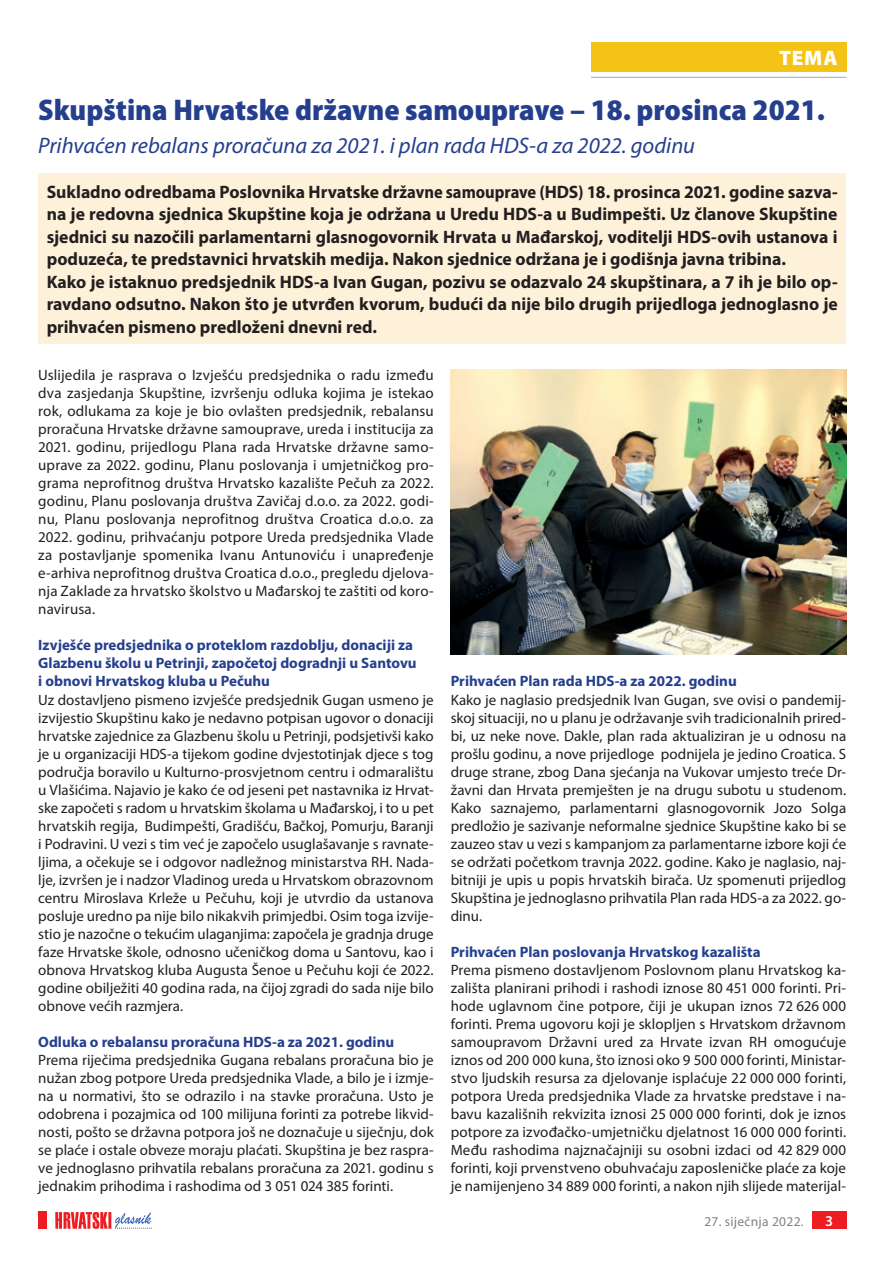
<style>
.page{position:relative;width:893px;height:1263px;background:#fff}
.page>*{position:absolute;margin:0;border:0;box-sizing:border-box;transform-origin:0 0}
.t1{font:900 semi-condensed 30px "Myriad Pro";color:#253f8e}
.t2{font:italic 22.5px "Myriad Pro";color:#253f8e}
.t3{font:900 21px "Myriad Pro";color:#fff}
.t4{font:700 18px/22.5px "Myriad Pro";color:#231f20}
.t5{font:15px/18px "Myriad Pro";color:#231f20;text-align:justify}
.t6{font:700 15px/18px "Myriad Pro";color:#253f8e}
.t7{font:600 15px "Myriad Pro";color:#fff}
.t8{font:13.5px "Myriad Pro";letter-spacing:.02em;color:#808285}
.s1{font-stretch:semi-condensed}
</style>
<div class="page">
<div style="left:812px;top:1212px;width:34px;height:17px;background:#ee1d23"></div>
<svg style="left:55px;top:1212px;width:97px;height:17px"></svg>
<div style="left:38px;top:1212px;width:9px;height:17px;background:#ee1d23"></div>
<div style="left:38px;top:173px;width:808px;height:171px;background:#fef1d9"></div>
<img style="left:451px;top:370px;width:395px;height:284px">
<div style="left:591px;top:43px;width:255px;height:29px;background:#f4c315"></div>
<hr style="left:591px;top:77px;width:255px;height:1px;background:#a8a9ad">
<h3 class="t3" style="left:779px;top:44px;width:16px">TEMA</h3>
<h1 class="t1" style="left:38px;top:90px;width:788px">Skupština Hrvatske državne samouprave – 18. prosinca 2021.</h1>
<h2 class="t2" style="left:38px;top:132px;width:658px">Prihvaćen rebalans proračuna za 2021. i plan rada HDS-a za 2022. godinu</h2>
<p class="t4" style="left:47px;top:180px;width:792px">Sukladno odredbama Poslovnika Hrvatske dr<span class="s1">žavne samouprave</span> (HDS) 18. prosinca 2021. godine sazva&shy;na je redovna sjednica Skupštine koja je održana u Uredu HDS-a u Budimpešti. Uz članove Skupštine sjednici su nazočili parlamentarni glasnogovornik Hrvata u Mađarskoj, voditelji HDS-ovih ustanova i poduzeća, te predstavnici hrvatskih medija. Nakon sjednice održana je i godišnja javna tribina.<br>Kako je istaknuo predsjednik HDS-a Ivan Gugan, pozivu se odazvalo 24 skupštinara, a 7 ih je bilo op&shy;ravdano odsutno. Nakon što je utvrđen kvorum, budući da nije bilo drugih prijedloga jednoglasno je prihvaćen pismeno predloženi dnevni red.</p>
<p class="t5" style="left:38px;top:366px;width:397px">Uslijedila je rasprava o Izvješću predsjednika o radu između dva zasjedanja Skupštine, izvršenju odluka kojima je istekao rok, odlukama za koje je bio ovlašten predsjednik, rebalansu proračuna Hrvatske državne samouprave, ureda i institucija za 2021. godinu, prijedlogu Plana rada Hrvatske državne samo&shy;uprave za 2022. godinu, Planu poslovanja i umjetničkog pro&shy;grama neprofitnog društva Hrvatsko kazalište Pečuh za 2022. godinu, Planu poslovanja društva Zavičaj d.o.o. za 2022. godi&shy;nu, Planu poslovanja neprofitnog društva Croatica d.o.o. za 2022. godinu, prihvaćanju potpore Ureda predsjednika Vlade za postavljanje spomenika Ivanu Antunoviću i unapređenje e-arhiva neprofitnog društva Croatica d.o.o., pregledu djelova&shy;nja Zaklade za hrvatsko školstvo u Mađarskoj te zaštiti od koro&shy;navirusa.</p>
<p class="t6" style="left:38px;top:636px;width:380px">Izvješće predsjednika o proteklom razdoblju, donaciji za<br>Glazbenu školu u Petrinji, započetoj dogradnji u Santovu i obnovi Hrvatskog kluba u Pečuhu</p>
<p class="t5" style="left:38px;top:690px;width:397px">Uz dostavljeno pismeno izvješće predsjednik Gugan usmeno je izvijestio Skupštinu kako je nedavno potpisan ugovor o donaciji hrvatske zajednice za Glazbenu školu u Petrinji, podsjetivši kako je u organizaciji HDS-a tijekom godine dvjestotinjak djece s tog područja boravilo u Kulturno-prosvjetnom centru i odmaralištu u Vlašićima. Najavio je kako će od jeseni pet nastavnika iz Hrvat&shy;ske započeti s radom u hrvatskim školama u Mađarskoj, i to u pet hrvatskih regija, Budimpešti, Gradišću, Bačkoj, Pomurju, Baranji i Podravini. U vezi s tim već je započelo usuglašavanje s ravnate&shy;ljima, a očekuje se i odgovor nadležnog ministarstva RH. Nada&shy;lje, izvršen je i nadzor Vladinog ureda u Hrvatskom obrazovnom centru Miroslava Krleže u Pečuhu, koji je utvrdio da ustanova posluje uredno pa nije bilo nikakvih primjedbi. Osim toga izvije&shy;stio je nazočne o tekućim ulaganjima: započela je gradnja druge faze Hrvatske škole, odnosno učeničkog doma u Santovu, kao i obnova Hrvatskog kluba Augusta Šenoe u Pečuhu koji će 2022. godine obilježiti 40 godina rada, na čijoj zgradi do sada nije bilo obnove većih razmjera.</p>
<p class="t6" style="left:38px;top:1032px;width:357px">Odluka o rebalansu proračuna HDS-a za 2021. godinu</p>
<p class="t5" style="left:38px;top:1050px;width:397px">Prema riječima predsjednika Gugana rebalans proračuna bio je nužan zbog potpore Ureda predsjednika Vlade, a bilo je i izmje&shy;na u normativi, što se odrazilo i na stavke proračuna. Usto je odobrena i pozajmica od 100 milijuna forinti za potrebe likvid&shy;nosti, pošto se državna potpora još ne doznačuje u siječnju, dok se plaće i ostale obveze moraju plaćati. Skupština je bez raspra&shy;ve jednoglasno prihvatila rebalans proračuna za 2021. godinu s jednakim prihodima i rashodima od 3 051 024 385 forinti.</p>
<p class="t6" style="left:451px;top:672px;width:288px">Prihvaćen Plan rada HDS-a za 2022. godinu</p>
<p class="t5" style="left:451px;top:690px;width:397px">Kako je naglasio predsjednik Ivan Gugan, sve ovisi o pandemij&shy;skoj situaciji, no u planu je održavanje svih tradicionalnih prired&shy;bi, uz neke nove. Dakle, plan rada aktualiziran je u odnosu na prošlu godinu, a nove prijedloge podnijela je jedino Croatica. S druge strane, zbog Dana sjećanja na Vukovar umjesto treće Dr&shy;žavni dan Hrvata premješten je na drugu subotu u studenom.<br>Kako saznajemo, parlamentarni glasnogovornik Jozo Solga predložio je sazivanje neformalne sjednice Skupštine kako bi se zauzeo stav u vezi s kampanjom za parlamentarne izbore koji će se održati početkom travnja 2022. godine. Kako je naglasio, naj&shy;bitniji je upis u popis hrvatskih birača. Uz spomenuti prijedlog Skupština je jednoglasno prihvatila Plan rada HDS-a za 2022. go&shy;dinu.</p>
<p class="t6" style="left:451px;top:942px;width:311px">Prihvaćen Plan poslovanja Hrvatskog kazališta</p>
<p class="t5" style="left:451px;top:960px;width:397px">Prema pismeno dostavljenom Poslovnom planu Hrvatskog ka&shy;zališta planirani prihodi i rashodi iznose 80 451 000 forinti. Pri&shy;hode uglavnom čine potpore, čiji je ukupan iznos 72 626 000 forinti. Prema ugovoru koji je sklopljen s Hrvatskom državnom samoupravom Državni ured za Hrvate izvan RH omogućuje iznos od 200 000 kuna, što iznosi oko 9 500 000 forinti, Ministar&shy;stvo ljudskih resursa za djelovanje isplaćuje 22 000 000 forinti, potpora Ureda predsjednika Vlade za hrvatske predstave i na&shy;bavu kazališnih rekvizita iznosi 25 000 000 forinti, dok je iznos potpore za izvođačko-umjetničku djelatnost 16 000 000 forinti.<br>Među rashodima najznačajniji su osobni izdaci od 42 829 000 forinti, koji prvenstveno obuhvaćaju zaposleničke plaće za koje je namijenjeno 34 889 000 forinti, a nakon njih slijede materijal-</p>
<p class="t8" style="left:704px;top:1213px;width:101px">27. siječnja 2022.</p>
<p class="t7" style="left:825px;top:1211px;width:10px">3</p>
</div>
